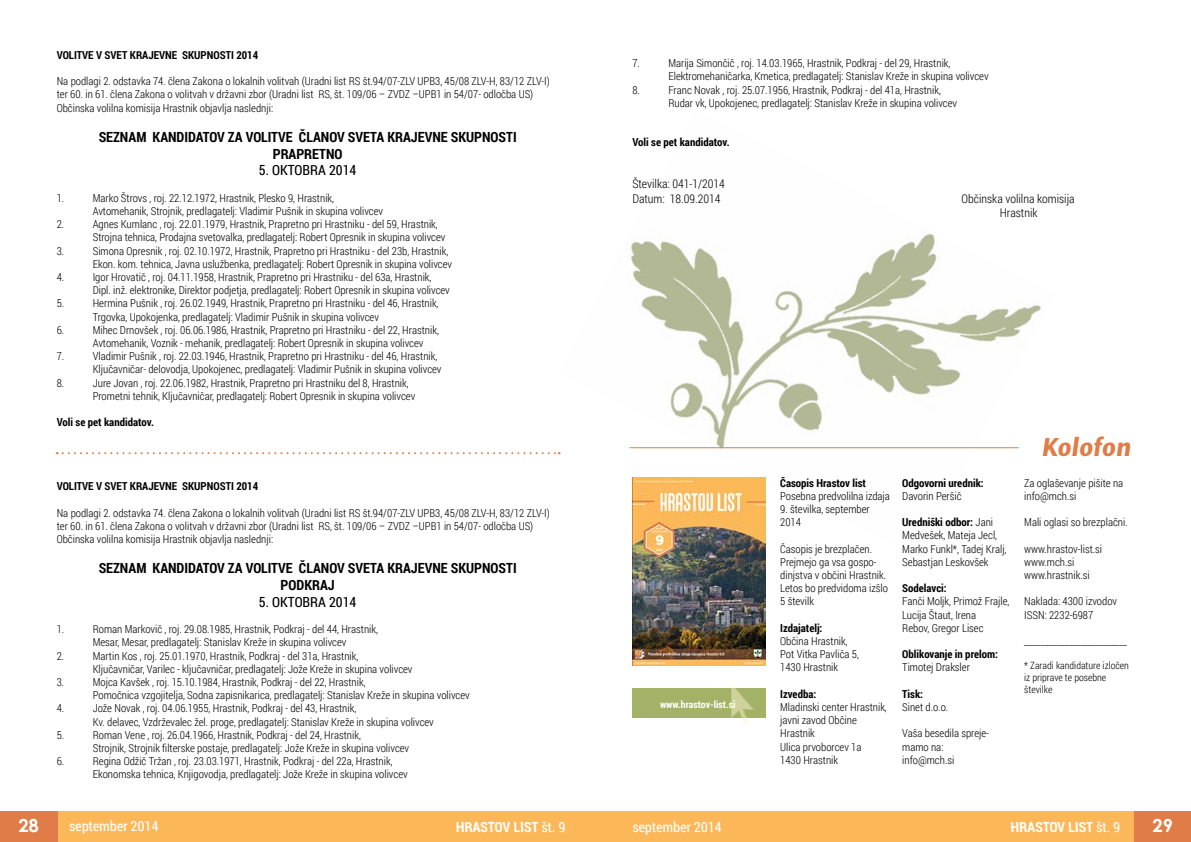
<style>
.page{position:relative;width:1191px;height:842px;background:#fff}
.page>*{position:absolute;margin:0;border:0;box-sizing:border-box;transform-origin:0 0}
.t1{font:italic 24px "Merriweather Sans Extra Bld";color:#e07c48}
.t2{font:700 18px "Century Gothic";color:#fff}
.t3{font:700 14px/16.8px "Roboto Condensed";color:#000;text-align:center}
.t4{font:700 14px "Roboto Condensed";color:#fff}
.t5{font:14px "Roboto Condensed";color:#fff}
.t6{font:14px "Roboto Condensed";color:#000}
.t7{font:300 12px/14.4px "Roboto Condensed";color:#000}
.t8{font:300 11px/13.2px "Roboto Condensed";color:#000}
.t9{font:700 11px "Roboto Condensed";color:#000}
.t10{font:300 10px/12px "Roboto Condensed";color:#000}
.t11{font:700 10px "Roboto Condensed";color:#fff}
.s1{font-weight:700}
.s2{font-weight:400}
</style>
<div class="page">
<img style="left:558px;top:233px;width:483px;height:245px">
<div style="left:0;top:811px;width:1191px;height:31px;background:#fcb858"></div>
<div style="left:1134px;top:812px;width:57px;height:30px;background:#e07c48"></div>
<div style="left:0;top:811px;width:57px;height:31px;background:#e07c48"></div>
<svg style="left:57px;top:452px;width:502px;height:2px"></svg>
<div style="left:632px;top:689px;width:134px;height:29px;background:#a3b266"></div>
<hr style="left:629px;top:447px;width:389px;height:1px;background:#e07c48">
<img style="left:720px;top:685px;width:41px;height:40px">
<img style="left:632px;top:478px;width:134px;height:188px">
<p class="t9" style="left:57px;top:47px;width:203px">VOLITVE V SVET KRAJEVNE SKUPNOSTI 2014</p>
<p class="t8" style="left:57px;top:74px;width:495px">Na podlagi 2. odstavka 74. člena Zakona o lokalnih volitvah (Uradni list RS št.94/07-ZLV UPB3, 45/08 ZLV-H, 83/12 ZLV-I) ter 60. in 61. člena Zakona o volitvah v državni zbor (Uradni list RS, št. 109/06 – ZVDZ –UPB1 in 54/07- odločba US)<br>Občinska volilna komisija Hrastnik objavlja naslednji:</p>
<p class="t3" style="left:99px;top:128px;width:419px">SEZNAM KANDIDATOV ZA VOLITVE ČLANOV SVETA KRAJEVNE SKUPNOSTI<br>PRAPRETNO</p>
<p class="t6" style="left:259px;top:161px;width:99px">5. OKTOBRA 2014</p>
<p class="t8" style="left:57px;top:191px;width:9px">1.</p>
<p class="t8" style="left:93px;top:191px;width:292px">Marko Štrovs , roj. 22.12.1972, Hrastnik, Plesko 9, Hrastnik,<br>Avtomehanik, Strojnik, predlagatelj: Vladimir Pušnik in skupina volivcev</p>
<p class="t8" style="left:57px;top:217px;width:9px">2.</p>
<p class="t8" style="left:93px;top:217px;width:354px">Agnes Kumlanc , roj. 22.01.1979, Hrastnik, Prapretno pri Hrastniku - del 59, Hrastnik,<br>Strojna tehnica, Prodajna svetovalka, predlagatelj: Robert Opresnik in skupina volivcev</p>
<p class="t8" style="left:57px;top:244px;width:9px">3.</p>
<p class="t8" style="left:93px;top:244px;width:361px">Simona Opresnik , roj. 02.10.1972, Hrastnik, Prapretno pri Hrastniku - del 23b, Hrastnik,<br>Ekon. kom. tehnica, Javna uslužbenka, predlagatelj: Robert Opresnik in skupina volivcev</p>
<p class="t8" style="left:57px;top:270px;width:9px">4.</p>
<p class="t8" style="left:93px;top:270px;width:359px">Igor Hrovatič , roj. 04.11.1958, Hrastnik, Prapretno pri Hrastniku - del 63a, Hrastnik,<br>Dipl. inž. elektronike, Direktor podjetja, predlagatelj: Robert Opresnik in skupina volivcev</p>
<p class="t8" style="left:57px;top:296px;width:9px">5.</p>
<p class="t8" style="left:93px;top:296px;width:347px">Hermina Pušnik , roj. 26.02.1949, Hrastnik, Prapretno pri Hrastniku - del 46, Hrastnik,<br>Trgovka, Upokojenka, predlagatelj: Vladimir Pušnik in skupina volivcev</p>
<p class="t8" style="left:57px;top:323px;width:9px">6.</p>
<p class="t8" style="left:93px;top:323px;width:348px">Mihec Drnovšek , roj. 06.06.1986, Hrastnik, Prapretno pri Hrastniku - del 22, Hrastnik,<br>Avtomehanik, Voznik - mehanik, predlagatelj: Robert Opresnik in skupina volivcev</p>
<p class="t8" style="left:57px;top:349px;width:9px">7.</p>
<p class="t8" style="left:93px;top:349px;width:350px">Vladimir Pušnik , roj. 22.03.1946, Hrastnik, Prapretno pri Hrastniku - del 46, Hrastnik,<br>Ključavničar- delovodja, Upokojenec, predlagatelj: Vladimir Pušnik in skupina volivcev</p>
<p class="t8" style="left:57px;top:376px;width:9px">8.</p>
<p class="t8" style="left:93px;top:376px;width:324px">Jure Jovan , roj. 22.06.1982, Hrastnik, Prapretno pri Hrastniku del 8, Hrastnik,<br>Prometni tehnik, Ključavničar, predlagatelj: Robert Opresnik in skupina volivcev</p>
<p class="t9" style="left:57px;top:414px;width:99px">Voli se pet kandidatov.</p>
<p class="t9" style="left:57px;top:479px;width:203px">VOLITVE V SVET KRAJEVNE SKUPNOSTI 2014</p>
<p class="t8" style="left:57px;top:506px;width:495px">Na podlagi 2. odstavka 74. člena Zakona o lokalnih volitvah (Uradni list RS št.94/07-ZLV UPB3, 45/08 ZLV-H, 83/12 ZLV-I) ter 60. in 61. člena Zakona o volitvah v državni zbor (Uradni list RS, št. 109/06 – ZVDZ –UPB1 in 54/07- odločba US)<br>Občinska volilna komisija Hrastnik objavlja naslednji:</p>
<p class="t3" style="left:99px;top:559px;width:419px">SEZNAM KANDIDATOV ZA VOLITVE ČLANOV SVETA KRAJEVNE SKUPNOSTI<br>PODKRAJ</p>
<p class="t6" style="left:259px;top:592px;width:99px">5. OKTOBRA 2014</p>
<p class="t8" style="left:57px;top:622px;width:9px">1.</p>
<p class="t8" style="left:93px;top:622px;width:287px">Roman Markovič , roj. 29.08.1985, Hrastnik, Podkraj - del 44, Hrastnik,<br>Mesar, Mesar, predlagatelj: Stanislav Kreže in skupina volivcev</p>
<p class="t8" style="left:57px;top:649px;width:9px">2.</p>
<p class="t8" style="left:93px;top:649px;width:321px">Martin Kos , roj. 25.01.1970, Hrastnik, Podkraj - del 31a, Hrastnik,<br>Ključavničar, Varilec - ključavničar, predlagatelj: Jože Kreže in skupina volivcev</p>
<p class="t8" style="left:57px;top:675px;width:9px">3.</p>
<p class="t8" style="left:93px;top:675px;width:378px">Mojca Kavšek , roj. 15.10.1984, Hrastnik, Podkraj - del 22, Hrastnik,<br>Pomočnica vzgojitelja, Sodna zapisnikarica, predlagatelj: Stanislav Kreže in skupina volivcev</p>
<p class="t8" style="left:57px;top:701px;width:9px">4.</p>
<p class="t8" style="left:93px;top:701px;width:343px">Jože Novak , roj. 04.06.1955, Hrastnik, Podkraj - del 43, Hrastnik,<br>Kv. delavec, Vzdrževalec žel. proge, predlagatelj: Stanislav Kreže in skupina volivcev</p>
<p class="t8" style="left:57px;top:728px;width:9px">5.</p>
<p class="t8" style="left:93px;top:728px;width:318px">Roman Vene , roj. 26.04.1966, Hrastnik, Podkraj - del 24, Hrastnik,<br>Strojnik, Strojnik filterske postaje, predlagatelj: Jože Kreže in skupina volivcev</p>
<p class="t8" style="left:57px;top:754px;width:9px">6.</p>
<p class="t8" style="left:93px;top:754px;width:316px">Regina Odžič Tržan , roj. 23.03.1971, Hrastnik, Podkraj - del 22a, Hrastnik,<br>Ekonomska tehnica, Knjigovodja, predlagatelj: Jože Kreže in skupina volivcev</p>
<p class="t8" style="left:632px;top:56px;width:9px">7.</p>
<p class="t8" style="left:668px;top:56px;width:322px">Marija Simončič , roj. 14.03.1965, Hrastnik, Podkraj - del 29, Hrastnik,<br>Elektromehaničarka, Kmetica, predlagatelj: Stanislav Kreže in skupina volivcev</p>
<p class="t8" style="left:632px;top:83px;width:9px">8.</p>
<p class="t8" style="left:668px;top:83px;width:290px">Franc Novak , roj. 25.07.1956, Hrastnik, Podkraj - del 41a, Hrastnik,<br>Rudar vk, Upokojenec, predlagatelj: Stanislav Kreže in skupina volivcev</p>
<p class="t9" style="left:632px;top:135px;width:99px">Voli se pet kandidatov.</p>
<p class="t7" style="left:632px;top:177px;width:94px">Številka: 041-1/2014<br>Datum: 18.09.2014</p>
<p class="t7" style="left:961px;top:191px;width:115px;text-align:center">Občinska volilna komisija<br>Hrastnik</p>
<p class="t11" style="left:660px;top:697px;width:77px">www.hrastov-list.si</p>
<p class="t9" style="left:780px;top:475px;width:87px">Časopis Hrastov list</p>
<p class="t8" style="left:780px;top:489px;width:111px">Posebna predvolilna izdaja</p>
<p class="t8" style="left:780px;top:502px;width:91px">9. številka, september<br>2014</p>
<p class="t8" style="left:780px;top:542px;width:109px">Časopis je brezplačen.<br>Prejmejo ga vsa gospo&shy;dinjstva v občini Hrastnik.<br>Letos bo predvidoma izšlo<br>5 številk</p>
<p class="t9" style="left:780px;top:620px;width:44px">Izdajatelj:</p>
<p class="t8" style="left:780px;top:634px;width:80px">Občina Hrastnik,<br>Pot Vitka Pavliča 5,<br>1430 Hrastnik</p>
<p class="t9" style="left:780px;top:686px;width:38px">Izvedba:</p>
<p class="t8" style="left:780px;top:700px;width:108px">Mladinski center Hrastnik, javni zavod Občine<br>Hrastnik<br>Ulica prvoborcev 1a<br>1430 Hrastnik</p>
<p class="t9" style="left:902px;top:475px;width:83px">Odgovorni urednik:</p>
<p class="t8" style="left:902px;top:489px;width:61px">Davorin Peršič</p>
<p class="t8" style="left:902px;top:515px;width:106px"><span class="s1">Uredniški odbor:</span> Jani<br>Medvešek, Mateja Jecl,<br>Marko Funkl*, Tadej Kralj,<br>Sebastjan Leskovšek</p>
<p class="t9" style="left:902px;top:580px;width:46px">Sodelavci:</p>
<p class="t8" style="left:902px;top:594px;width:109px">Fanči Moljk, Primož Frajle,<br>Lucija Štaut, Irena<br>Rebov, Gregor Lisec</p>
<p class="t9" style="left:902px;top:646px;width:97px">Oblikovanje in prelom:</p>
<p class="t8" style="left:902px;top:660px;width:69px">Timotej Draksler</p>
<p class="t9" style="left:902px;top:686px;width:22px">Tisk:</p>
<p class="t8" style="left:902px;top:700px;width:48px">Sinet d.o.o.</p>
<p class="t8" style="left:902px;top:726px;width:88px">Vaša besedila spreje&shy;mamo na: info@mch.si</p>
<h1 class="t1" style="left:1042px;top:432px;width:91px">Kolofon</h1>
<p class="t8" style="left:1024px;top:476px;width:100px">Za oglaševanje pišite na info@mch.si</p>
<p class="t8" style="left:1024px;top:515px;width:105px">Mali oglasi so brezplačni.</p>
<p class="t8" style="left:1024px;top:542px;width:79px">www.hrastov-list.si www.mch.si www.hrastnik.si</p>
<p class="t8" style="left:1024px;top:594px;width:94px">Naklada: 4300 izvodov<br>ISSN: 2232-6987</p>
<p class="t8" style="left:1024px;top:634px;width:104px">_________________________</p>
<p class="t10" style="left:1024px;top:659px;width:106px">* Zaradi kandidature izločen iz priprave te posebne številke</p>
<h2 class="t2" style="left:19px;top:812px;width:23px">28</h2>
<p class="t5" style="left:69px;top:817px;width:91px">september 2014</p>
<p class="t4" style="left:456px;top:817px;width:112px">HRASTOV LIST <span class="s2">št. 9</span></p>
<p class="t5" style="left:632px;top:818px;width:91px">september 2014</p>
<h2 class="t2" style="left:1152px;top:812px;width:23px">29</h2>
<p class="t4" style="left:1011px;top:817px;width:112px">HRASTOV LIST <span class="s2">št. 9</span></p>
</div>
